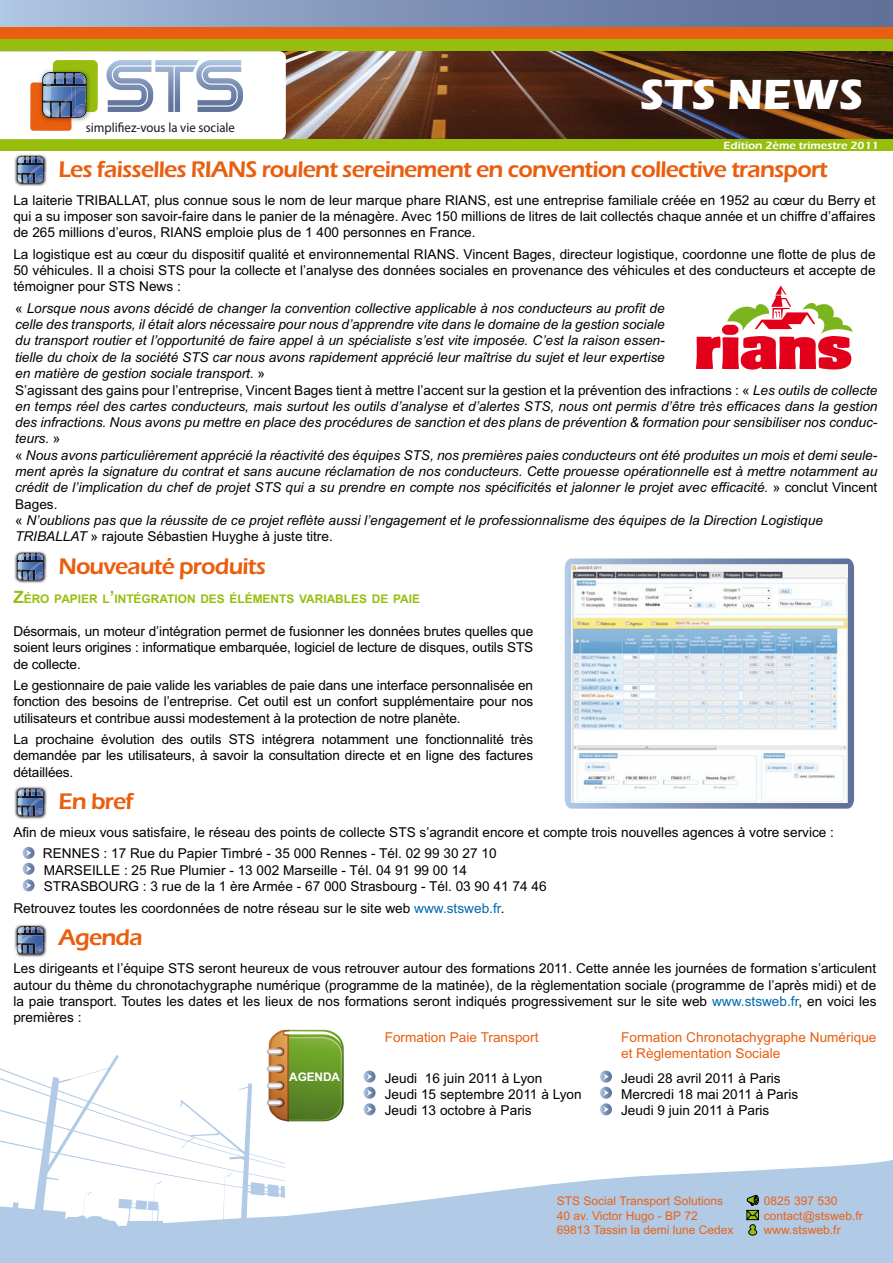
<style>
.page{position:relative;width:893px;height:1263px;background:#fff}
.page>*{position:absolute;margin:0;border:0;box-sizing:border-box;transform-origin:0 0}
.t1{font:700 43.65px "Eras ITC";color:#fff}
.t2{font:600 23.4px "Eras ITC";letter-spacing:-.035em;color:#e95e0f}
.t3{font:13.65px/16.4px "Arial";color:#010000;text-align:justify}
.t4{font:italic 13.65px/16.4px "Arial";color:#010000}
.t5{font:13.65px/16.4px "Arial";color:#e95e0f}
.t6{font:500 13.35px "Bauhaus";color:#1a171c;scale:.96 1}
.t7{font:12px/14.4px "Arial";color:#ea6218}
.t8{font:700 11.85px "Arial";color:#97be0d}
.t9{font:700 11.85px "Arial";letter-spacing:-.01em;color:#fff}
.t10{font:600 10.8px "Eras ITC";color:#fff;scale:1.06 1}
.s1{font-style:normal}
.s2{font-size:16.95px}
.s3{color:#0269ae}
</style>
<div class="page">
<svg style="left:292px;top:1160px;width:601px;height:86px;fill:#b1cae6"></svg>
<div style="left:0;top:0;width:893px;height:28px;background:linear-gradient(to right,#a8bfdd,#576891)"></div>
<div style="left:0;top:27px;width:893px;height:12px;background:#e95e0f"></div>
<img style="left:286px;top:51px;width:607px;height:88px">
<div style="left:0;top:139px;width:893px;height:12px;background:#97be0d"></div>
<div style="left:0;top:39px;width:893px;height:12px;background:#97be0d"></div>
<svg style="left:0;top:51px;width:286px;height:88px"></svg>
<svg style="left:0;top:1055px;width:292px;height:208px"></svg>
<svg style="left:746px;top:1195px;width:13px;height:41px"></svg>
<div style="left:259px;top:1246px;width:634px;height:17px;background:#b1cae6"></div>
<img style="left:14px;top:154px;width:33px;height:32px">
<svg style="left:17px;top:156px;width:27px;height:29px"></svg>
<img style="left:14px;top:786px;width:33px;height:33px">
<svg style="left:17px;top:788px;width:27px;height:29px"></svg>
<img style="left:15px;top:924px;width:32px;height:33px">
<svg style="left:14px;top:926px;width:30px;height:28px"></svg>
<img style="left:14px;top:551px;width:33px;height:32px">
<svg style="left:17px;top:553px;width:27px;height:28px"></svg>
<svg style="left:565px;top:558px;width:289px;height:251px;background:#91a3c2"></svg>
<img style="left:571px;top:565px;width:277px;height:237px">
<svg style="left:696px;top:286px;width:156px;height:84px"></svg>
<svg style="left:23px;top:847px;width:12px;height:44px"></svg>
<svg style="left:267px;top:1030px;width:76px;height:92px;background:#889a47"></svg>
<svg style="left:363px;top:1071px;width:12px;height:44px"></svg>
<svg style="left:600px;top:1071px;width:12px;height:44px"></svg>
<p class="t6" style="left:86px;top:122px;width:157px">s mplifiez-vous la vie sociale</p>
<p class="t6" style="left:91px;top:122px;width:5px">i</p>
<h1 class="t1" style="left:640px;top:69px;width:225px">STS NEWS</h1>
<p class="t10" style="left:723px;top:142px;width:148px">Edition 2ème trimestre 2011</p>
<h2 class="t2" style="left:58px;top:161px;width:771px">Les faisselles RIANS roulent sereinement en convention collective transport</h2>
<p class="t3" style="left:13px;top:193px;width:864px">La laiterie TRIBALLAT, plus connue sous le nom de leur marque phare RIANS, est une entreprise familiale créée en 1952 au cœur du Berry et qui a su imposer son savoir-faire dans le panier de la ménagère. Avec 150 millions de litres de lait collectés chaque année et un chiffre d’affaires de 265 millions d’euros, RIANS emploie plus de 1 400 personnes en France.</p>
<p class="t3" style="left:13px;top:247px;width:864px">La logistique est au cœur du dispositif qualité et environnemental RIANS. Vincent Bages, directeur logistique, coordonne une flotte de plus de 50 véhicules. Il a choisi STS pour la collecte et l’analyse des données sociales en provenance des véhicules et des conducteurs et accepte de témoigner pour STS News :</p>
<p class="t4" style="left:15px;top:301px;width:651px;text-align:justify"><span class="s1">«</span> Lorsque nous avons décidé de changer la convention collective applicable à nos conducteurs au profit de celle des transports, il était alors nécessaire pour nous d’apprendre vite dans le domaine de la gestion sociale du transport routier et l’opportunité de faire appel à un spécialiste s’est vite imposée. C’est la raison essen&shy;tielle du choix de la société STS car nous avons rapidement apprécié leur maîtrise du sujet et leur expertise en matière de gestion sociale transport. <span class="s1">»</span></p>
<p class="t4" style="left:15px;top:383px;width:864px"><span class="s1">S’agissant des gains pour l’entreprise, Vincent Bages tient à mettre l’accent sur la gestion et la prévention des infractions : «</span> Les outils de collecte en temps réel des cartes conducteurs, mais surtout les outils d’analyse et d’alertes STS, nous ont permis d’être très efficaces dans la gestion des infractions. Nous avons pu mettre en place des procédures de sanction et des plans de prévention &amp; formation pour sensibiliser nos conduc&shy;teurs. <span class="s1">»<br>«</span> Nous avons particulièrement apprécié la réactivité des équipes STS, nos premières paies conducteurs ont été produites un mois et demi seule&shy;ment après la signature du contrat et sans aucune réclamation de nos conducteurs. Cette prouesse opérationnelle est à mettre notamment au crédit de l’implication du chef de projet STS qui a su prendre en compte nos spécificités et jalonner le projet avec efficacité. <span class="s1">» conclut Vincent Bages.<br>«</span> N’oublions pas que la réussite de ce projet reflète aussi l’engagement et le professionnalisme des équipes de la Direction Logistique TRIBALLAT <span class="s1">» rajoute Sébastien Huyghe à juste titre.</span></p>
<h2 class="t2" style="left:58px;top:559px;width:209px">Nouveauté produits</h2>
<p class="t8" style="left:13px;top:595px;width:408px"><span class="s2">Z</span>ÉRO PAPIER L<span class="s2">’</span>INTÉGRATION DES ÉLÉMENTS VARIABLES DE PAIE</p>
<p class="t3" style="left:13px;top:624px;width:521px">Désormais, un moteur d’intégration permet de fusionner les données brutes quelles que soient leurs origines : informatique embarquée, logiciel de lecture de disques, outils STS de collecte.</p>
<p class="t3" style="left:13px;top:678px;width:521px">Le gestionnaire de paie valide les variables de paie dans une interface personnalisée en fonction des besoins de l’entreprise. Cet outil est un confort supplémentaire pour nos utilisateurs et contribue aussi modestement à la protection de notre planète.</p>
<p class="t3" style="left:13px;top:733px;width:521px">La prochaine évolution des outils STS intégrera notamment une fonctionnalité très demandée par les utilisateurs, à savoir la consultation directe et en ligne des factures détaillées.</p>
<h2 class="t2" style="left:58px;top:794px;width:77px">En bref</h2>
<p class="t3" style="left:43px;top:823px;width:792px;line-height:21.5px;text-indent:-30px">Afin de mieux vous satisfaire, le réseau des points de collecte STS s’agrandit encore et compte trois nouvelles agences à votre service :<br>RENNES : 17 Rue du Papier Timbré - 35 000 Rennes - Tél. 02 99 30 27 10</p>
<p class="t3" style="left:44px;top:863px;width:504px">MARSEILLE : 25 Rue Plumier - 13 002 Marseille - Tél. 04 91 99 00 14<br>STRASBOURG : 3 rue de la 1 ère Armée - 67 000 Strasbourg - Tél. 03 90 41 74 46</p>
<p class="t3" style="left:13px;top:901px;width:492px">Retrouvez toutes les coordonnées de notre réseau sur le site web <span class="s3">www.stsweb.fr</span>.</p>
<h2 class="t2" style="left:58px;top:930px;width:86px">Agenda</h2>
<p class="t3" style="left:13px;top:962px;width:865px">Les dirigeants et l’équipe STS seront heureux de vous retrouver autour des formations 2011. Cette année les journées de formation s’articulent autour du thème du chronotachygraphe numérique (programme de la matinée), de la règlementation sociale (programme de l’après midi) et de la paie transport. Toutes les dates et les lieux de nos formations seront indiqués progressivement sur le site web <span class="s3">www.stsweb.fr</span>, en voici les premières :</p>
<p class="t5" style="left:385px;top:1030px;width:155px">Formation Paie Transport</p>
<p class="t9" style="left:289px;top:1073px;width:52px">AGENDA</p>
<p class="t3" style="left:385px;top:1071px;width:199px;text-align:left">Jeudi 16 juin 2011 à Lyon<br>Jeudi 15 septembre 2011 à Lyon<br>Jeudi 13 octobre à Paris</p>
<p class="t5" style="left:621px;top:1030px;width:257px">Formation Chronotachygraphe Numérique et Règlementation Sociale</p>
<p class="t3" style="left:621px;top:1071px;width:179px;text-align:left">Jeudi 28 avril 2011 à Paris<br>Mercredi 18 mai 2011 à Paris<br>Jeudi 9 juin 2011 à Paris</p>
<p class="t7" style="left:557px;top:1195px;width:178px">STS Social Transport Solutions<br>40 av. Victor Hugo - BP 72<br>69813 Tassin la demi lune Cedex</p>
<p class="t7" style="left:764px;top:1195px;width:100px">0825 397 530 contact@stsweb.fr www.stsweb.fr</p>
</div>
